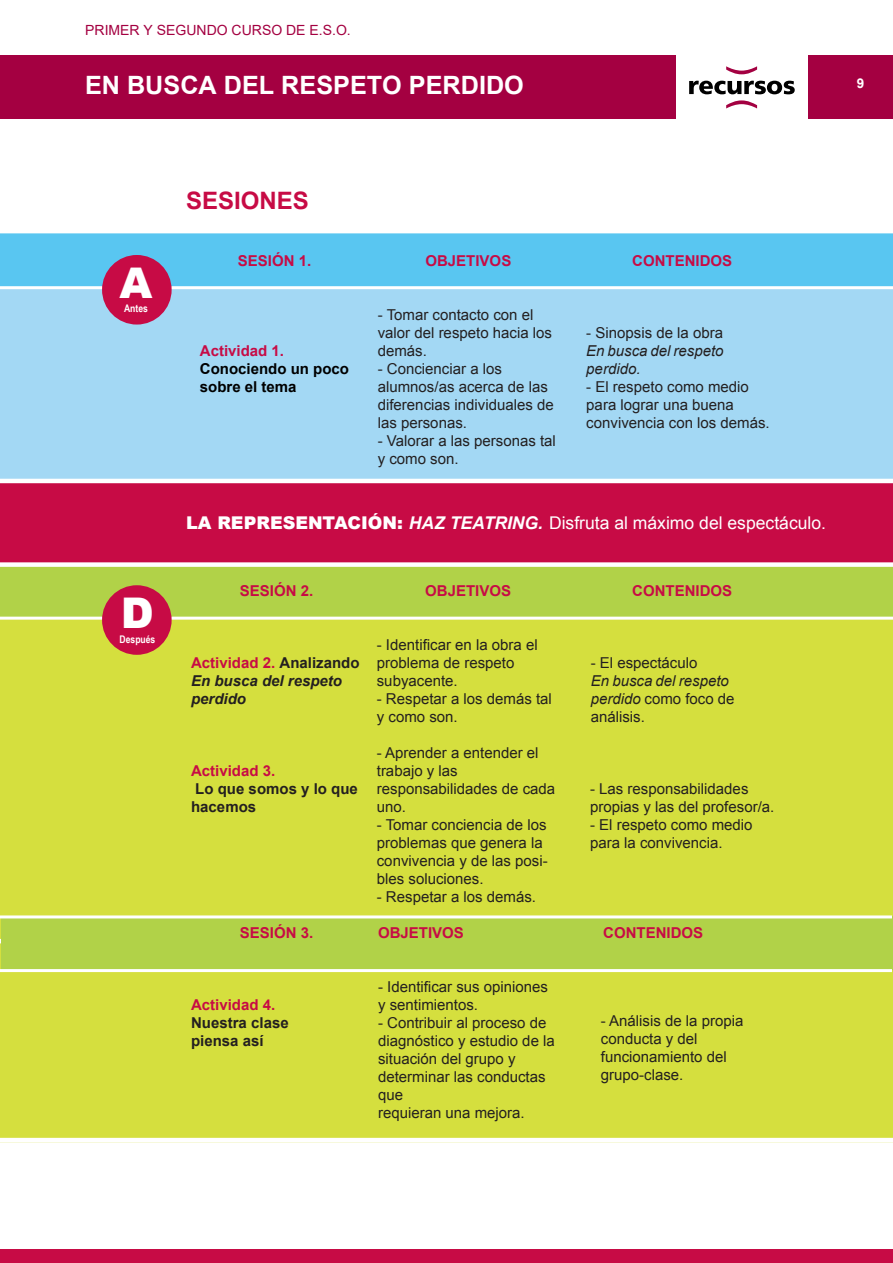
<style>
.page{position:relative;width:893px;height:1263px;background:#fff}
.page>*{position:absolute;margin:0;border:0;box-sizing:border-box;transform-origin:0 0}
.t1{font:900 42.3px "Arial";color:#fff}
.t2{font:700 25.2px "Arial";color:#fff}
.t3{font:700 24px "Arial";color:#c70b45}
.t4{font:17.55px "Arial";color:#fff}
.t5{font:15px/18px "Arial";color:#231f20}
.t6{font:700 15px "Arial";color:#c70b45}
.t7{font:italic 15px/18px "Arial";color:#231f20}
.t8{font:italic 700 15px/18px "Arial";color:#231f20}
.t9{font:700 15px/18px "Arial";color:#231f20}
.t10{font:700 15px/18px "Arial";color:#000}
.t11{font:13.95px "Arial";color:#a40041}
.t12{font:700 13.5px "Arial";color:#fff}
.t13{font:700 10.5px "Arial Narrow";color:#fff}
.s1{font-weight:900}
.s2{font-weight:700;font-style:italic}
.s3{font-style:normal;color:#c70b45}
.s4{font-style:normal}
</style>
<div class="page">
<div style="left:0;top:1249px;width:893px;height:14px;background:#c70b45"></div>
<div style="left:0;top:969px;width:893px;height:174px;background:#d5df3e"></div>
<div style="left:0;top:620px;width:893px;height:296px;background:#d5df3e"></div>
<div style="left:0;top:289px;width:893px;height:190px;background:#a3d8f4"></div>
<div style="left:0;top:233px;width:893px;height:54px;background:#59c6f1"></div>
<svg style="left:0;top:915px;width:892px;height:57px;background:#b9d65a"></svg>
<svg style="left:0;top:567px;width:893px;height:53px;background:#b5d451"></svg>
<svg style="left:0;top:483px;width:893px;height:84px;background:#ca194f"></svg>
<div style="left:102px;top:255px;width:70px;height:70px;background:#c70b45;border-radius:50%"></div>
<div style="left:102px;top:585px;width:70px;height:70px;background:#c70b45;border-radius:50%"></div>
<div style="left:0;top:55px;width:893px;height:64px;background:#a40041"></div>
<div style="left:676px;top:55px;width:132px;height:65px;background:#fff"></div>
<svg style="left:689px;top:81px;width:106px;height:13px"></svg>
<svg style="left:726px;top:66px;width:31px;height:8px"></svg>
<svg style="left:726px;top:100px;width:31px;height:9px"></svg>
<p class="t11" style="left:85px;top:21px;width:267px">PRIMER Y SEGUNDO CURSO DE E.S.O.</p>
<h2 class="t2" style="left:85px;top:68px;width:440px">EN BUSCA DEL RESPETO PERDIDO</h2>
<p class="t12" style="left:857px;top:74px;width:9px">9</p>
<h1 class="t1" style="left:119px;top:259px;width:34px">A</h1>
<p class="t13" style="left:124px;top:302px;width:25px">Antes</p>
<h1 class="t1" style="left:121px;top:589px;width:34px">D</h1>
<p class="t13" style="left:120px;top:633px;width:37px">Después</p>
<h3 class="t3" style="left:186px;top:187px;width:124px">SESIONES</h3>
<p class="t6" style="left:238px;top:252px;width:75px">SESIÓN 1.</p>
<p class="t6" style="left:200px;top:342px;width:86px">Actividad 1.</p>
<p class="t10" style="left:200px;top:360px;width:151px">Conociendo un poco sobre el tema</p>
<p class="t6" style="left:425px;top:252px;width:87px">OBJETIVOS</p>
<p class="t5" style="left:378px;top:306px;width:176px">- Tomar contacto con el valor del respeto hacia los demás.</p>
<p class="t5" style="left:378px;top:360px;width:177px">- Concienciar a los alumnos/as acerca de las diferencias individuales de las personas.</p>
<p class="t5" style="left:378px;top:432px;width:180px">- Valorar a las personas tal y como son.</p>
<p class="t6" style="left:632px;top:252px;width:102px">CONTENIDOS</p>
<p class="t5" style="left:586px;top:324px;width:138px">- Sinopsis de la obra</p>
<p class="t7" style="left:586px;top:342px;width:139px">En busca del respeto perdido.</p>
<p class="t5" style="left:586px;top:378px;width:185px">- El respeto como medio para lograr una buena convivencia con los demás.</p>
<p class="t4" style="left:186px;top:513px;width:641px"><span class="s1">LA REPRESENTACIÓN:</span> <span class="s2">HAZ TEATRING.</span> Disfruta al máximo del espectáculo.</p>
<p class="t6" style="left:240px;top:582px;width:75px">SESIÓN 2.</p>
<p class="t8" style="left:191px;top:653px;width:170px"><span class="s3">Actividad 2.</span> <span class="s4">Analizando<br></span>En busca del respeto perdido</p>
<p class="t6" style="left:191px;top:762px;width:86px">Actividad 3.</p>
<p class="t9" style="left:191px;top:779px;width:168px">Lo que somos y lo que hacemos</p>
<p class="t6" style="left:240px;top:924px;width:75px">SESIÓN 3.</p>
<p class="t6" style="left:191px;top:996px;width:86px">Actividad 4.</p>
<p class="t9" style="left:191px;top:1013px;width:99px">Nuestra clase piensa así</p>
<p class="t6" style="left:425px;top:582px;width:87px">OBJETIVOS</p>
<p class="t5" style="left:377px;top:635px;width:162px">- Identificar en la obra el problema de respeto subyacente.</p>
<p class="t5" style="left:377px;top:689px;width:177px">- Respetar a los demás tal y como son.</p>
<p class="t5" style="left:377px;top:743px;width:180px">- Aprender a entender el trabajo y las responsabilidades de cada uno.</p>
<p class="t5" style="left:377px;top:815px;width:172px">- Tomar conciencia de los problemas que genera la convivencia y de las posi&shy;bles soluciones.</p>
<p class="t5" style="left:377px;top:887px;width:161px">- Respetar a los demás.</p>
<p class="t6" style="left:378px;top:924px;width:87px">OBJETIVOS</p>
<p class="t5" style="left:378px;top:977px;width:172px">- Identificar sus opiniones y sentimientos.</p>
<p class="t5" style="left:378px;top:1013px;width:178px">- Contribuir al proceso de diagnóstico y estudio de la situación del grupo y determinar las conductas que<br>requieran una mejora.</p>
<p class="t6" style="left:632px;top:582px;width:102px">CONTENIDOS</p>
<p class="t5" style="left:591px;top:653px;width:108px">- El espectáculo</p>
<p class="t7" style="left:591px;top:671px;width:145px">En busca del respeto perdido <span class="s4">como foco de análisis.</span></p>
<p class="t5" style="left:590px;top:779px;width:186px">- Las responsabilidades propias y las del profesor/a.</p>
<p class="t5" style="left:590px;top:815px;width:164px">- El respeto como medio para la convivencia.</p>
<p class="t6" style="left:603px;top:924px;width:102px">CONTENIDOS</p>
<p class="t5" style="left:601px;top:1011px;width:144px">- Análisis de la propia conducta y del funcionamiento del grupo-clase.</p>
</div>
